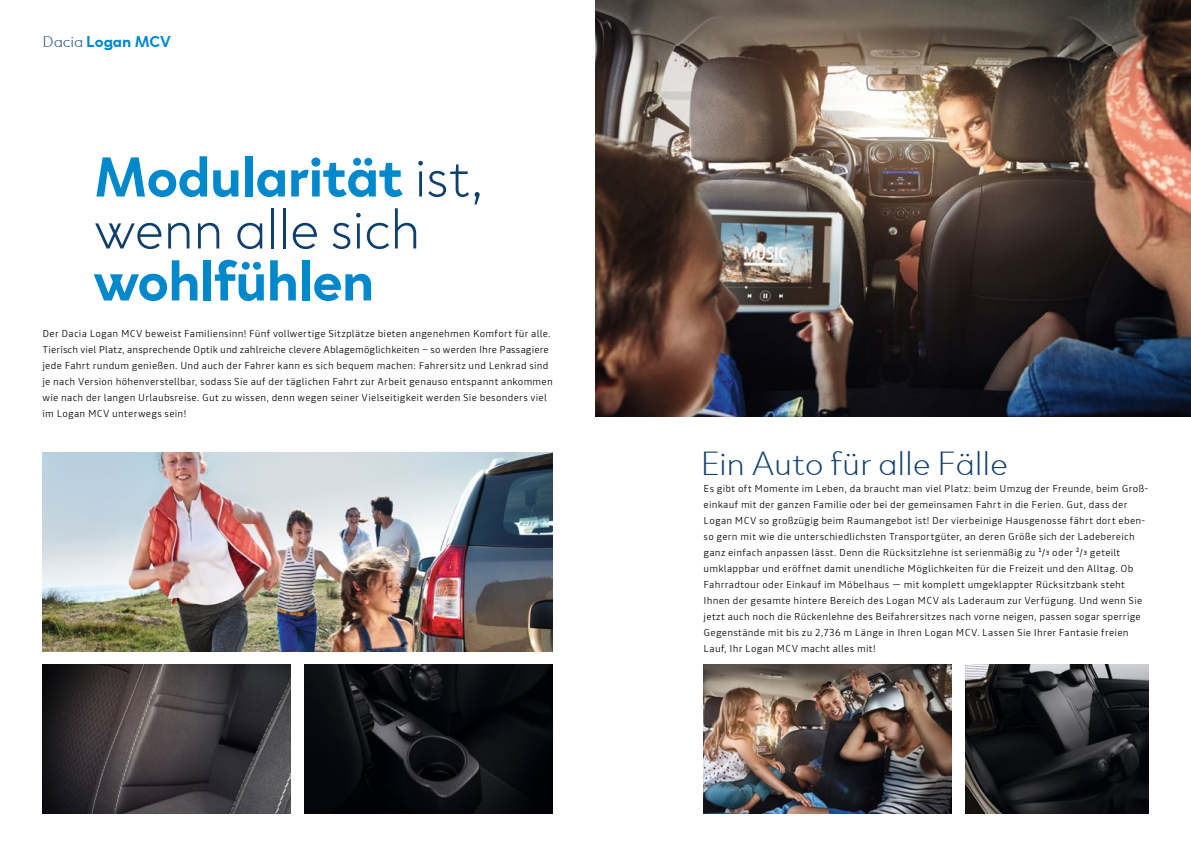
<style>
.page{position:relative;width:1191px;height:842px;background:#fff}
.page>*{position:absolute;margin:0;border:0;box-sizing:border-box;transform-origin:0 0}
.t1{font:300 57px/52px "Dacia Spirit";letter-spacing:-.025em;color:#0f3f6e}
.t2{font:700 57px "Dacia Spirit";letter-spacing:-.015em;color:#0088cd}
.t3{font:300 34px "Dacia Spirit";letter-spacing:-.01em;color:#0f3f6e}
.t4{font:700 16px "Dacia Spirit";letter-spacing:-.005em;color:#0088cd}
.t5{font:300 10px/16px "Read";letter-spacing:.025em;color:#000}
.s1{font-weight:300;color:#0f3f6e}
.s2{font-weight:700;color:#0088cd}
</style>
<div class="page">
<img style="left:43px;top:452px;width:510px;height:200px">
<img style="left:595px;top:0;width:596px;height:417px">
<img style="left:966px;top:665px;width:182px;height:149px">
<img style="left:43px;top:665px;width:248px;height:149px">
<img style="left:305px;top:665px;width:248px;height:149px">
<img style="left:703px;top:665px;width:248px;height:149px">
<h3 class="t4" style="left:43px;top:32px;width:130px"><span class="s1">Dacia</span> Logan MCV</h3>
<h1 class="t1" style="left:94px;top:151px;width:391px"><span class="s2">Modularität</span> ist, wenn alle sich</h1>
<h1 class="t2" style="left:94px;top:247px;width:282px">wohlfühlen</h1>
<p class="t5" style="left:43px;top:325px;width:512px">Der Dacia Logan MCV beweist Familiensinn! Fünf vollwertige Sitzplätze bieten angenehmen Komfort für alle.<br>Tierisch viel Platz, ansprechende Optik und zahlreiche clevere Ablagemöglichkeiten – so werden Ihre Passagiere jede Fahrt rundum genießen. Und auch der Fahrer kann es sich bequem machen: Fahrersitz und Lenkrad sind je nach Version höhenverstellbar, sodass Sie auf der täglichen Fahrt zur Arbeit genauso entspannt ankommen wie nach der langen Urlaubsreise. Gut zu wissen, denn wegen seiner Vielseitigkeit werden Sie besonders viel im Logan MCV unterwegs sein!</p>
<h2 class="t3" style="left:700px;top:437px;width:309px">Ein Auto für alle Fälle</h2>
<p class="t5" style="left:703px;top:481px;width:446px">Es gibt oft Momente im Leben, da braucht man viel Platz: beim Umzug der Freunde, beim Groß&shy;einkauf mit der ganzen Familie oder bei der gemeinsamen Fahrt in die Ferien. Gut, dass der Logan MCV so großzügig beim Raumangebot ist! Der vierbeinige Hausgenosse fährt dort eben&shy;so gern mit wie die unterschiedlichsten Transportgüter, an deren Größe sich der Ladebereich ganz einfach anpassen lässt. Denn die Rücksitzlehne ist serienmäßig zu ¹/³ oder ²/³ geteilt umklappbar und eröffnet damit unendliche Möglichkeiten für die Freizeit und den Alltag. Ob Fahrradtour oder Einkauf im Möbelhaus – mit komplett umgeklappter Rücksitzbank steht Ihnen der gesamte hintere Bereich des Logan MCV als Laderaum zur Verfügung. Und wenn Sie jetzt auch noch die Rückenlehne des Beifahrersitzes nach vorne neigen, passen sogar sperrige Gegenstände mit bis zu 2,736 m Länge in Ihren Logan MCV. Lassen Sie Ihrer Fantasie freien Lauf, Ihr Logan MCV macht alles mit!</p>
</div>
